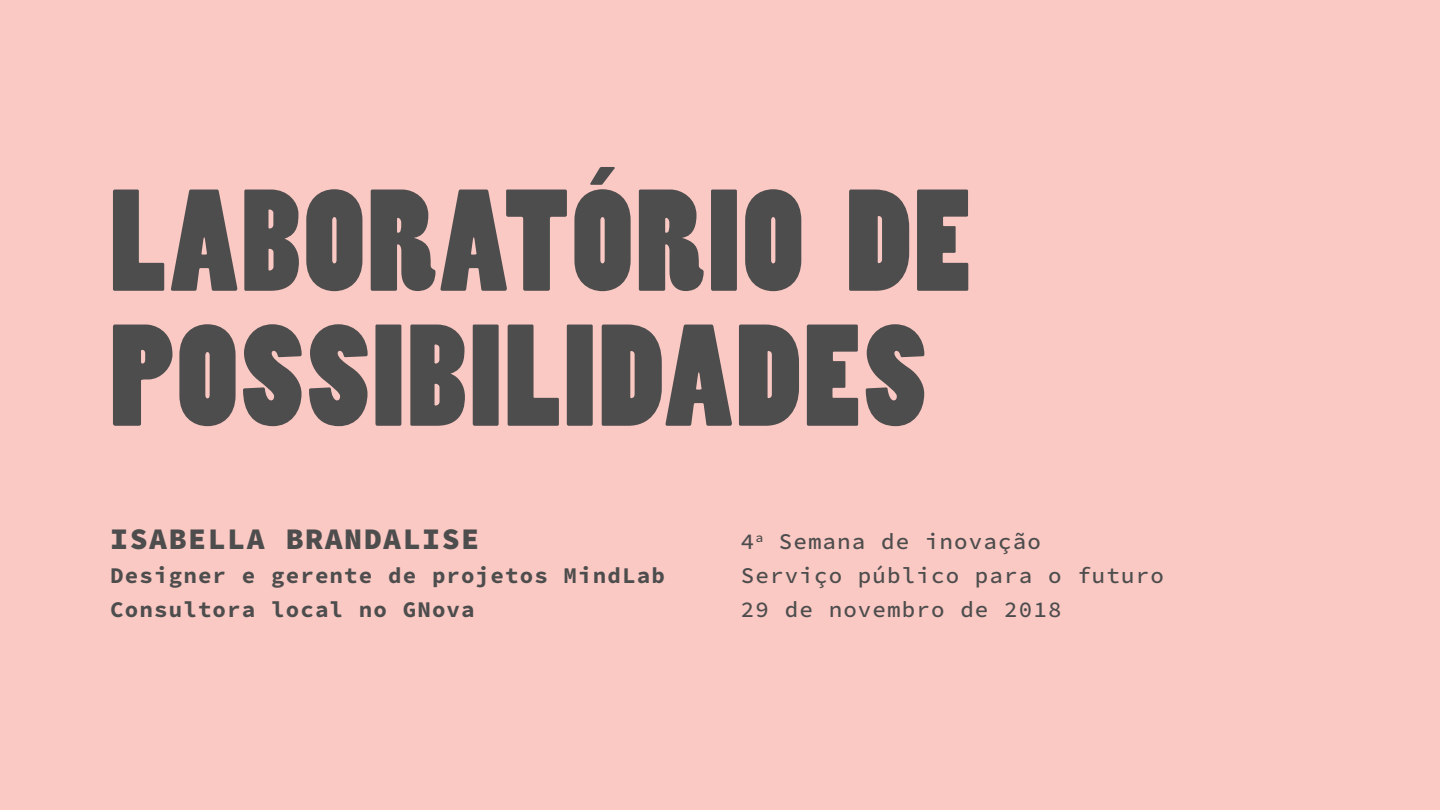
<style>
.page{position:relative;width:1440px;height:810px;background:#fbc9c4}
.page>*{position:absolute;margin:0;border:0;box-sizing:border-box;transform-origin:0 0}
.t1{font:135px/135px "Poplar Std";letter-spacing:.025em;color:#4d4d4d}
.t2{font:900 30px "Source Code Pro";letter-spacing:.05em;color:#4d4d4d}
.t3{font:500 22.5px/33.8px "Source Code Pro";letter-spacing:.05em;color:#4d4d4d}
.t4{font:700 22.5px/33.8px "Source Code Pro";letter-spacing:.05em;color:#4d4d4d}
</style>
<div class="page">
<h1 class="t1" style="left:110px;top:180px;width:862px">LABORATÓRIO DE<br>POSSIBILIDADES</h1>
<h2 class="t2" style="left:110px;top:517px;width:371px">ISABELLA BRANDALISE</h2>
<p class="t4" style="left:110px;top:558px;width:556px">Designer e gerente de projetos MindLab<br>Consultora local no GNova</p>
<p class="t3" style="left:741px;top:525px;width:425px">4<sup>a</sup> Semana de inovação<br>Serviço público para o futuro<br>29 de novembro de 2018</p>
</div>
